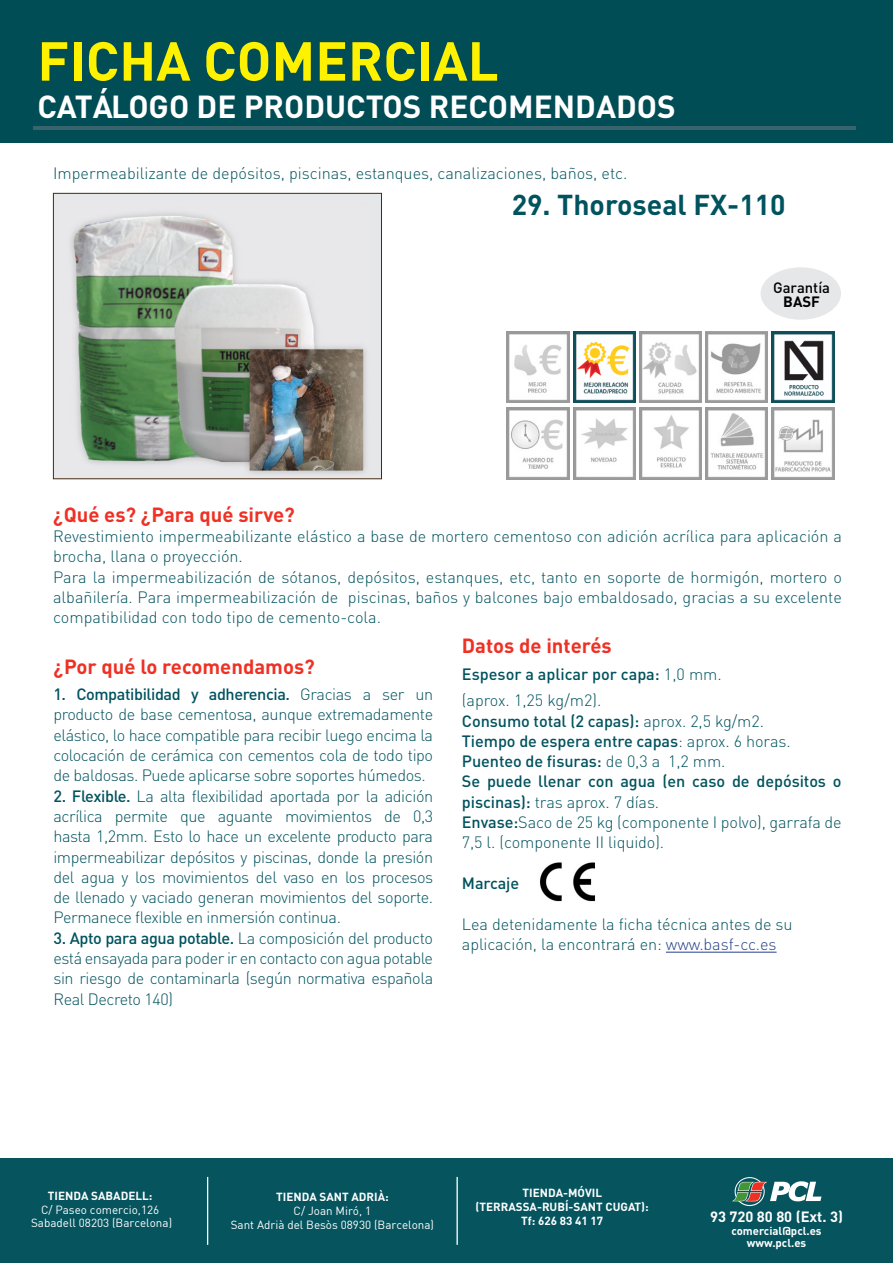
<style>
.page{position:relative;width:893px;height:1263px;background:#fff}
.page>*{position:absolute;margin:0;border:0;box-sizing:border-box;transform-origin:0 0}
.t1{font:700 54px "DIN";color:#fff200}
.t2{font:700 31.5px "DIN";color:#fff}
.t3{font:700 28.35px "DIN";color:#00535e}
.t4{font:700 20.25px "DIN";color:#ee3124}
.t5{font:300 16.2px/20.2px "DIN";letter-spacing:-.005em;color:#00535e}
.t6{font:500 16.2px "DIN";letter-spacing:-.005em;color:#00535e}
.t7{font:500 14.85px "DIN";color:#000}
.t8{font:700 14.85px "DIN";color:#000}
.t9{font:700 14.7px "DIN";color:#fff}
.t10{font:11.7px/14px "DIN";color:#fff;text-align:center}
.t11{font:700 11.7px/14px "DIN";color:#fff;text-align:center}
.t12{font:700 11.4px/12.5px "DIN";color:#fff;text-align:center}
.s1{font-weight:500}
.s2{color:#25408f}
</style>
<div class="page">
<div style="left:0;top:0;width:893px;height:143px;background:#004d56"></div>
<hr style="left:33px;top:126px;width:822px;height:3px;background:#39636d">
<div style="left:0;top:1159px;width:893px;height:104px;background:#05545e"></div>
<svg style="left:732px;top:1177px;width:89px;height:29px"></svg>
<hr style="left:207px;top:1177px;width:1px;height:68px;background:#fff">
<hr style="left:456px;top:1177px;width:2px;height:68px;background:#fff">
<hr style="left:666px;top:952px;width:111px;height:1px;background:#25408f">
<div style="left:53px;top:193px;width:328px;height:286px;background:#e6e7e8"></div>
<img style="left:71px;top:213px;width:295px;height:261px">
<div style="left:53px;top:193px;width:329px;height:286px;border:1px solid #472a11"></div>
<img style="left:507px;top:332px;width:62px;height:71px">
<img style="left:507px;top:408px;width:62px;height:71px">
<img style="left:639px;top:332px;width:63px;height:71px">
<img style="left:639px;top:408px;width:63px;height:71px">
<img style="left:573px;top:332px;width:62px;height:71px">
<img style="left:573px;top:408px;width:62px;height:71px">
<img style="left:705px;top:332px;width:63px;height:71px">
<img style="left:705px;top:408px;width:63px;height:71px">
<img style="left:772px;top:332px;width:62px;height:71px">
<img style="left:772px;top:408px;width:62px;height:71px">
<img style="left:540px;top:862px;width:55px;height:40px">
<div style="left:760px;top:267px;width:81px;height:53px;background:#e6e7e8;border-radius:50%"></div>
<h1 class="t1" style="left:37px;top:26px;width:463px">FICHA COMERCIAL</h1>
<h2 class="t2" style="left:37px;top:86px;width:640px">CATÁLOGO DE PRODUCTOS RECOMENDADOS</h2>
<p class="t5" style="left:53px;top:162px;width:576px">Impermeabilizante de depósitos, piscinas, estanques, canalizaciones, baños, etc.</p>
<h3 class="t3" style="left:512px;top:186px;width:275px">29. Thoroseal FX-110</h3>
<p class="t7" style="left:773px;top:278px;width:59px">Garantía</p>
<p class="t8" style="left:783px;top:292px;width:38px">BASF</p>
<p class="t4" style="left:53px;top:501px;width:243px">¿Qué es? ¿Para qué sirve?</p>
<p class="t5" style="left:53px;top:526px;width:790px">Revestimiento impermeabilizante elástico a base de mortero cementoso con adición acrílica para aplicación a brocha, llana o proyección.<br>Para la impermeabilización de sótanos, depósitos, estanques, etc, tanto en soporte de hormigón, mortero o albañilería. Para impermeabilización de piscinas, baños y balcones bajo embaldosado, gracias a su excelente compatibilidad con todo tipo de cemento-cola.</p>
<p class="t4" style="left:53px;top:653px;width:263px">¿Por qué lo recomendamos?</p>
<p class="t5" style="left:53px;top:684px;width:381px;text-align:justify"><span class="s1">1. Compatibilidad y adherencia.</span> Gracias a ser un producto de base cementosa, aunque extremadamente elástico, lo hace compatible para recibir luego encima la colocación de cerámica con cementos cola de todo tipo de baldosas. Puede aplicarse sobre soportes húmedos.</p>
<p class="t5" style="left:53px;top:785px;width:381px;text-align:justify"><span class="s1">2. Flexible.</span> La alta flexibilidad aportada por la adición acrílica permite que aguante movimientos de 0,3 hasta 1,2mm. Esto lo hace un excelente producto para impermeabilizar depósitos y piscinas, donde la presión del agua y los movimientos del vaso en los procesos de llenado y vaciado generan movimientos del soporte.<br>Permanece flexible en inmersión continua.</p>
<p class="t5" style="left:53px;top:928px;width:381px;text-align:justify"><span class="s1">3. Apto para agua potable.</span> La composición del producto está ensayada para poder ir en contacto con agua potable sin riesgo de contaminarla (según normativa española Real Decreto 140)</p>
<p class="t4" style="left:462px;top:633px;width:151px">Datos de interés</p>
<p class="t5" style="left:462px;top:661px;width:261px;line-height:26.4px"><span class="s1">Espesor a aplicar por capa:</span> 1,0 mm. (aprox. 1,25 kg/m2).</p>
<p class="t5" style="left:462px;top:710px;width:381px"><span class="s1">Consumo total (2 capas):</span> aprox. 2,5 kg/m2.<br><span class="s1">Tiempo de espera entre capas</span>: aprox. 6 horas.<br><span class="s1">Puenteo de fisuras:</span> de 0,3 a 1,2 mm.<br><span class="s1">Se puede llenar con agua (en caso de depósitos o piscinas):</span> tras aprox. 7 días.<br><span class="s1">Envase:</span>Saco de 25 kg (componente I polvo), garrafa de 7,5 l. (componente II liquido).</p>
<p class="t6" style="left:462px;top:873px;width:59px">Marcaje</p>
<p class="t5" style="left:462px;top:913px;width:332px">Lea detenidamente la ficha técnica antes de su aplicación, la encontrará en: <span class="s2">www.basf-cc.es</span></p>
<p class="t11" style="left:48px;top:1188px;width:106px">TIENDA SABADELL:</p>
<p class="t10" style="left:31px;top:1202px;width:143px">C/ Paseo comercio,126<br>Sabadell 08203 (Barcelona)</p>
<p class="t11" style="left:276px;top:1189px;width:114px">TIENDA SANT ADRIÀ:</p>
<p class="t10" style="left:231px;top:1203px;width:205px">C/ Joan Miró, 1<br>Sant Adrià del Besòs 08930 (Barcelona)</p>
<p class="t11" style="left:476px;top:1185px;width:175px">TIENDA-MÓVIL (TERRASSA-RUBÍ-SANT CUGAT):<br>Tf: 626 83 41 17</p>
<p class="t9" style="left:710px;top:1207px;width:134px">93 720 80 80 (Ext. 3)</p>
<p class="t12" style="left:731px;top:1224px;width:92px">comercial@pcl.es www.pcl.es</p>
</div>
